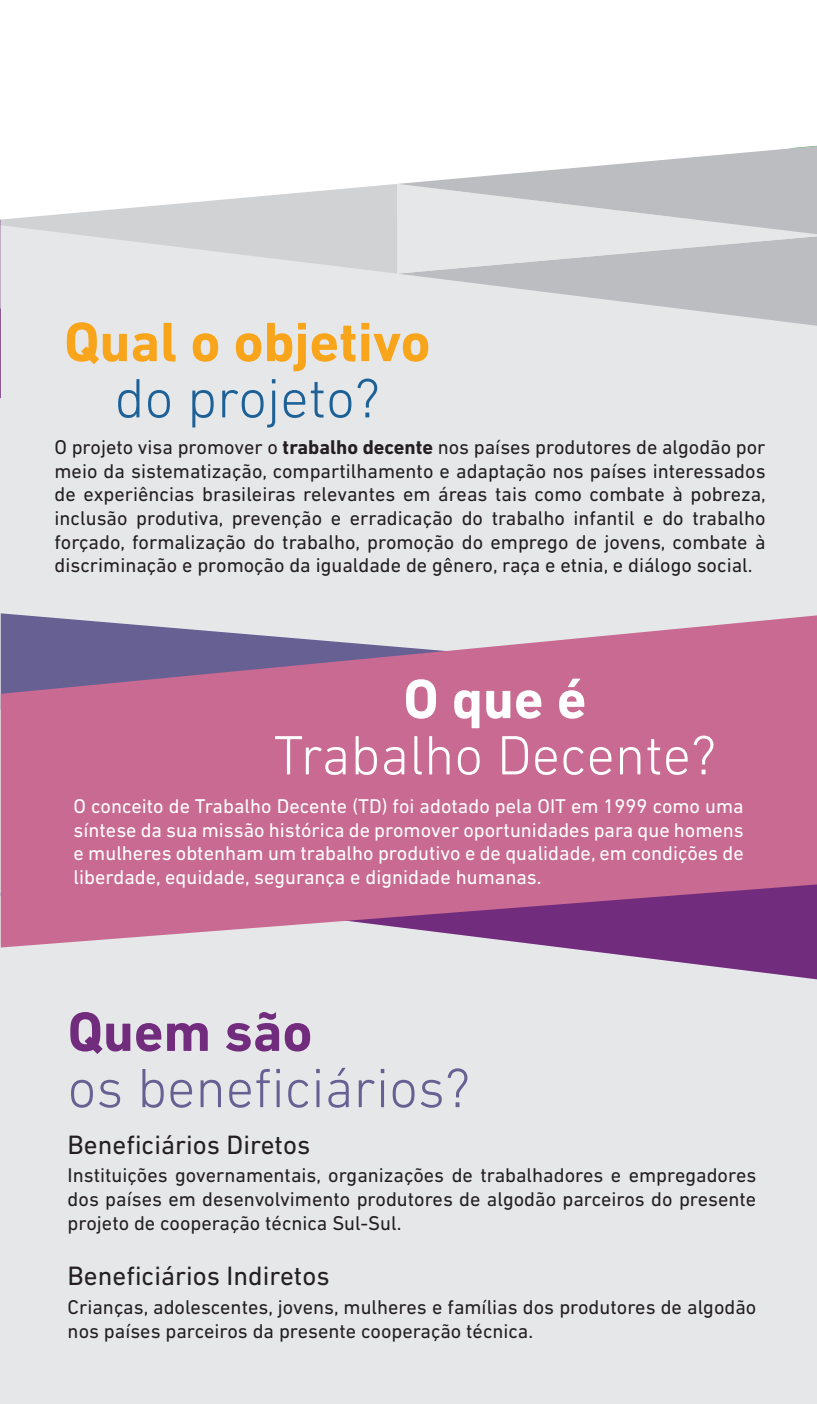
<style>
.page{position:relative;width:817px;height:1404px;background:#fff}
.page>*{position:absolute;margin:0;border:0;box-sizing:border-box;transform-origin:0 0}
.t1{font:300 56.25px "DIN Next LT Pro";color:#676093}
.t2{font:300 56.25px "DIN Next LT Pro";color:#fff}
.t3{font:700 56.25px "DIN Next LT Pro";color:#f9a51b}
.t4{font:300 56.25px "DIN Next LT Pro";color:#1d6197}
.t5{font:700 56.25px "DIN Next LT Pro";color:#712c7d}
.t6{font:700 56.25px "DIN Next LT Pro";color:#fff}
.t7{font:27px "DIN Next LT Pro";color:#231f20}
.t8{font:20.25px/23.6px "DIN Next LT Pro";color:#231f20;text-align:justify}
.t9{font:20.25px/23.6px "DIN Next LT Pro";color:#fff;text-align:justify}
.s1{font-weight:700}
</style>
<div class="page">
<div style="left:0;top:221px;width:816px;height:1182px;background:#e6e7e9"></div>
<svg style="left:0;top:842px;width:1px;height:106px"></svg>
<svg style="left:558px;top:947px;width:258px;height:32px"></svg>
<svg style="left:1px;top:615px;width:815px;height:332px;background:#be6f96"></svg>
<svg style="left:0;top:145px;width:816px;height:253px"></svg>
<svg style="left:816px;top:892px;width:1px;height:13px"></svg>
<h1 class="t3" style="left:64px;top:309px;width:368px">Qual o objetivo</h1>
<h1 class="t4" style="left:115px;top:366px;width:266px">do projeto?</h1>
<p class="t8" style="left:54px;top:435px;width:712px">O projeto visa promover o <span class="s1">trabalho decente</span> nos países produtores de algodão por meio da sistematização, compartilhamento e adaptação nos países interessados de experiências brasileiras relevantes em áreas tais como combate à pobreza, inclusão produtiva, prevenção e erradicação do trabalho infantil e do trabalho forçado, formalização do trabalho, promoção do emprego de jovens, combate à discriminação e promoção da igualdade de gênero, raça e etnia, e diálogo social.</p>
<h1 class="t6" style="left:403px;top:666px;width:185px">O que é</h1>
<h1 class="t2" style="left:274px;top:723px;width:444px">Trabalho Decente?</h1>
<p class="t9" style="left:74px;top:794px;width:671px">O conceito de Trabalho Decente (TD) foi adotado pela OIT em 1999 como uma síntese da sua missão histórica de promover oportunidades para que homens e mulheres obtenham um trabalho produtivo e de qualidade, em condições de liberdade, equidade, segurança e dignidade humanas.</p>
<h1 class="t5" style="left:68px;top:998px;width:246px">Quem são</h1>
<h1 class="t1" style="left:68px;top:1055px;width:404px">os beneficiários?</h1>
<h2 class="t7" style="left:68px;top:1128px;width:244px">Beneficiários Diretos</h2>
<p class="t8" style="left:68px;top:1163px;width:690px">Instituições governamentais, organizações de trabalhadores e empregadores dos países em desenvolvimento produtores de algodão parceiros do presente projeto de cooperação técnica Sul-Sul.</p>
<h2 class="t7" style="left:68px;top:1260px;width:263px">Beneficiários Indiretos</h2>
<p class="t8" style="left:68px;top:1294px;width:690px">Crianças, adolescentes, jovens, mulheres e famílias dos produtores de algodão nos países parceiros da presente cooperação técnica.</p>
</div>
